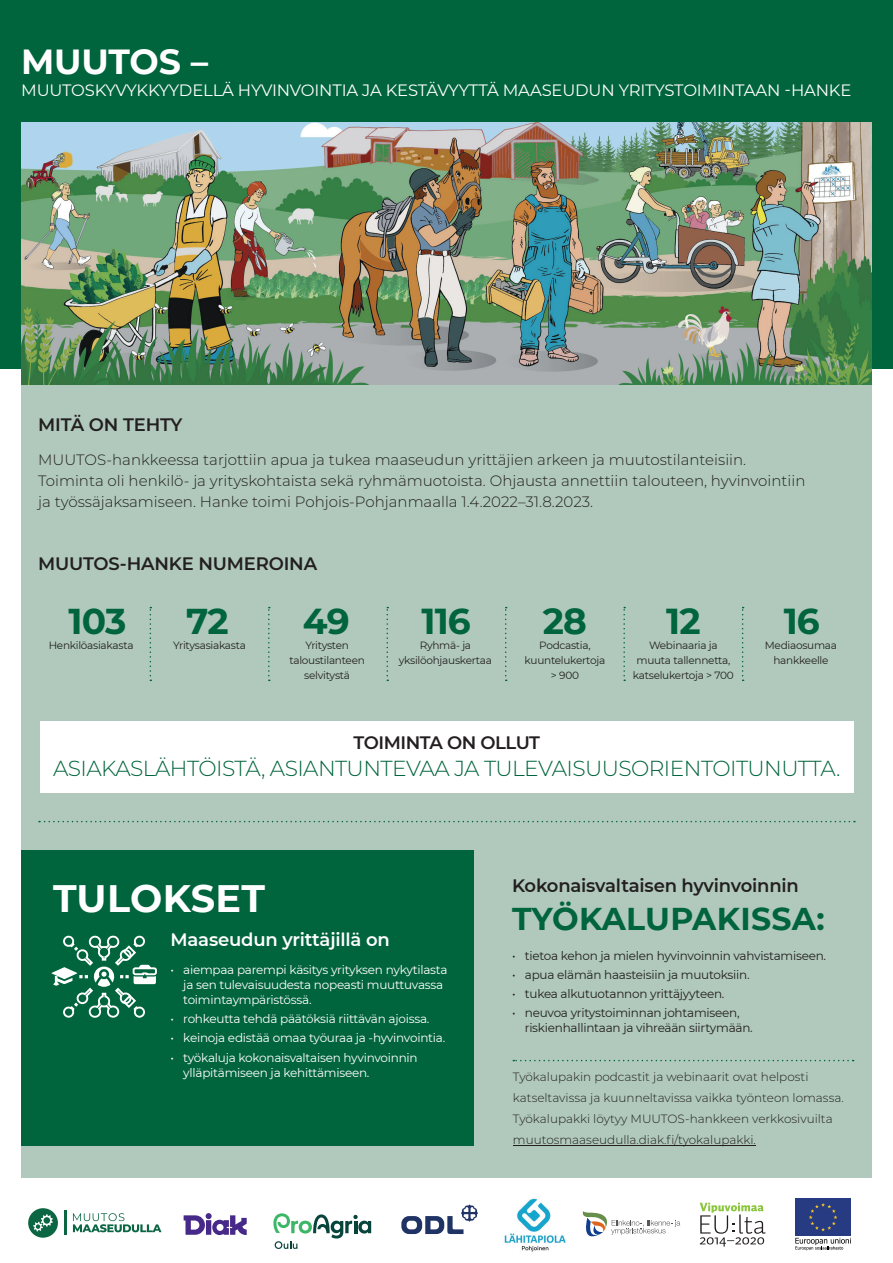
<style>
.page{position:relative;width:893px;height:1263px;background:#fff}
.page>*{position:absolute;margin:0;border:0;box-sizing:border-box;transform-origin:0 0}
.t1{font:700 38.25px "Montserrat";letter-spacing:.01em;color:#fff}
.t2{font:700 36px "Montserrat";letter-spacing:-.025em;color:#00643d}
.t3{font:700 34.8px "Montserrat";letter-spacing:-.005em;color:#fff}
.t4{font:700 31.5px "Montserrat";letter-spacing:.01em;color:#00643d}
.t5{font:300 21.75px "Montserrat";letter-spacing:-.025em;color:#00643d}
.t6{font:600 18px "Montserrat";letter-spacing:-.01em;color:#231f20}
.t7{font:600 18px "Montserrat";letter-spacing:-.01em;color:#fff}
.t8{font:16.35px "Montserrat";letter-spacing:-.01em;color:#fff}
.t9{font:300 15px/21px "Montserrat";color:#231f20}
.t10{font:12px/15px "Montserrat";letter-spacing:-.02em;color:#fff}
.t11{font:12px/15px "Montserrat";letter-spacing:-.02em;color:#231f20}
.t12{font:300 12px/21px "Montserrat";color:#231f20}
.t13{font:10.5px/15px "Montserrat";letter-spacing:-.025em;color:#231f20;text-align:center}
</style>
<div class="page">
<div style="left:21px;top:89px;width:851px;height:1089px;background:#b0c9bc"></div>
<div style="left:40px;top:721px;width:813px;height:72px;background:#fff"></div>
<div style="left:0;top:0;width:893px;height:369px;background:#00643d"></div>
<svg style="left:513px;top:1060px;width:341px;height:1px"></svg>
<svg style="left:39px;top:821px;width:816px;height:1px"></svg>
<svg style="left:150px;top:607px;width:1px;height:74px"></svg>
<svg style="left:268px;top:607px;width:2px;height:74px"></svg>
<svg style="left:386px;top:607px;width:2px;height:74px"></svg>
<svg style="left:505px;top:607px;width:2px;height:74px"></svg>
<svg style="left:623px;top:607px;width:2px;height:74px"></svg>
<svg style="left:742px;top:607px;width:2px;height:74px"></svg>
<img style="left:21px;top:122px;width:851px;height:263px">
<img style="left:504px;top:1198px;width:62px;height:54px">
<svg style="left:184px;top:1213px;width:63px;height:22px"></svg>
<svg style="left:73px;top:1213px;width:89px;height:19px"></svg>
<hr style="left:64px;top:1211px;width:2px;height:24px;background:#0b6643">
<svg style="left:28px;top:1208px;width:30px;height:30px"></svg>
<div style="left:44px;top:1217px;width:6px;height:7px;background:#0b6643;border-radius:50%"></div>
<svg style="left:273px;top:1213px;width:98px;height:36px"></svg>
<svg style="left:401px;top:1204px;width:77px;height:30px"></svg>
<svg style="left:700px;top:1203px;width:65px;height:43px"></svg>
<div style="left:795px;top:1199px;width:56px;height:37px;background:#263b81"></div>
<svg style="left:809px;top:1203px;width:28px;height:28px"></svg>
<svg style="left:795px;top:1238px;width:56px;height:12px"></svg>
<svg style="left:582px;top:1211px;width:98px;height:26px"></svg>
<div style="left:21px;top:850px;width:453px;height:296px;background:#00643d"></div>
<hr style="left:513px;top:1145px;width:243px;height:1px;background:#231f20">
<svg style="left:52px;top:935px;width:105px;height:83px"></svg>
<h3 class="t3" style="left:21px;top:37px;width:188px">MUUTOS –</h3>
<h3 class="t8" style="left:21px;top:79px;width:832px">MUUTOSKYVYKKYYDELLÄ HYVINVOINTIA JA KESTÄVYYTTÄ MAASEUDUN YRITYSTOIMINTAAN -HANKE</h3>
<h3 class="t6" style="left:38px;top:412px;width:146px">MITÄ ON TEHTY</h3>
<p class="t9" style="left:38px;top:448px;width:769px">MUUTOS-hankkeessa tarjottiin apua ja tukea maaseudun yrittäjien arkeen ja muutostilanteisiin.<br>Toiminta oli henkilö- ja yrityskohtaista sekä ryhmämuotoista. Ohjausta annettiin talouteen, hyvinvointiin ja työssäjaksamiseen. Hanke toimi Pohjois-Pohjanmaalla 1.4.2022–31.8.2023.</p>
<h3 class="t6" style="left:38px;top:551px;width:280px">MUUTOS-HANKE NUMEROINA</h3>
<h2 class="t2" style="left:69px;top:595px;width:60px">103</h2>
<p class="t13" style="left:49px;top:638px;width:86px">Henkilöasiakasta</p>
<h2 class="t2" style="left:186px;top:595px;width:44px">72</h2>
<p class="t13" style="left:173px;top:638px;width:74px">Yritysasiakasta</p>
<h2 class="t2" style="left:303px;top:595px;width:48px">49</h2>
<p class="t13" style="left:289px;top:638px;width:77px">Yritysten taloustilanteen selvitystä</p>
<h2 class="t2" style="left:421px;top:595px;width:51px">116</h2>
<p class="t13" style="left:399px;top:638px;width:95px">Ryhmä- ja yksilöohjauskertaa</p>
<h2 class="t2" style="left:543px;top:595px;width:46px">28</h2>
<p class="t13" style="left:525px;top:638px;width:82px">Podcastia, kuuntelukertoja &gt; 900</p>
<h2 class="t2" style="left:666px;top:595px;width:36px">12</h2>
<p class="t13" style="left:633px;top:638px;width:102px">Webinaaria ja muuta tallennetta, katselukertoja &gt; 700</p>
<h2 class="t2" style="left:784px;top:595px;width:38px">16</h2>
<p class="t13" style="left:765px;top:638px;width:74px">Mediaosumaa hankkeelle</p>
<h3 class="t6" style="left:353px;top:729px;width:188px">TOIMINTA ON OLLUT</h3>
<h3 class="t5" style="left:53px;top:753px;width:789px">ASIAKASLÄHTÖISTÄ, ASIANTUNTEVAA JA TULEVAISUUSORIENTOITUNUTTA.</h3>
<h1 class="t1" style="left:53px;top:870px;width:214px">TULOKSET</h1>
<h3 class="t6" style="left:512px;top:873px;width:288px">Kokonaisvaltaisen hyvinvoinnin</h3>
<h3 class="t4" style="left:512px;top:896px;width:314px">TYÖKALUPAKISSA:</h3>
<p class="t11" style="left:512px;top:947px;width:316px">• tietoa kehon ja mielen hyvinvoinnin vahvistamiseen.</p>
<p class="t11" style="left:512px;top:967px;width:239px">• apua elämän haasteisiin ja muutoksiin.</p>
<p class="t11" style="left:512px;top:986px;width:214px">• tukea alkutuotannon yrittäjyyteen.</p>
<p class="t11" style="left:525px;top:1005px;width:229px;text-indent:-13px">• neuvoa yritystoiminnan johtamiseen, riskienhallintaan ja vihreään siirtymään.</p>
<h3 class="t7" style="left:171px;top:927px;width:221px">Maaseudun yrittäjillä on</h3>
<p class="t10" style="left:183px;top:962px;width:266px;text-indent:-13px">• aiempaa parempi käsitys yrityksen nykytilasta ja sen tulevaisuudesta nopeasti muuttuvassa toimintaympäristössä.</p>
<p class="t10" style="left:171px;top:1011px;width:260px">• rohkeutta tehdä päätöksiä riittävän ajoissa.</p>
<p class="t10" style="left:171px;top:1030px;width:276px">• keinoja edistää omaa työuraa ja -hyvinvointia.</p>
<p class="t10" style="left:183px;top:1049px;width:236px;text-indent:-13px">• työkaluja kokonaisvaltaisen hyvinvoinnin ylläpitämiseen ja kehittämiseen.</p>
<p class="t12" style="left:513px;top:1066px;width:332px">Työkalupakin podcastit ja webinaarit ovat helposti katseltavissa ja kuunneltavissa vaikka työnteon lomassa.<br>Työkalupakki löytyy MUUTOS-hankkeen verkkosivuilta muutosmaaseudulla.diak.fi/tyokalupakki.</p>
</div>
